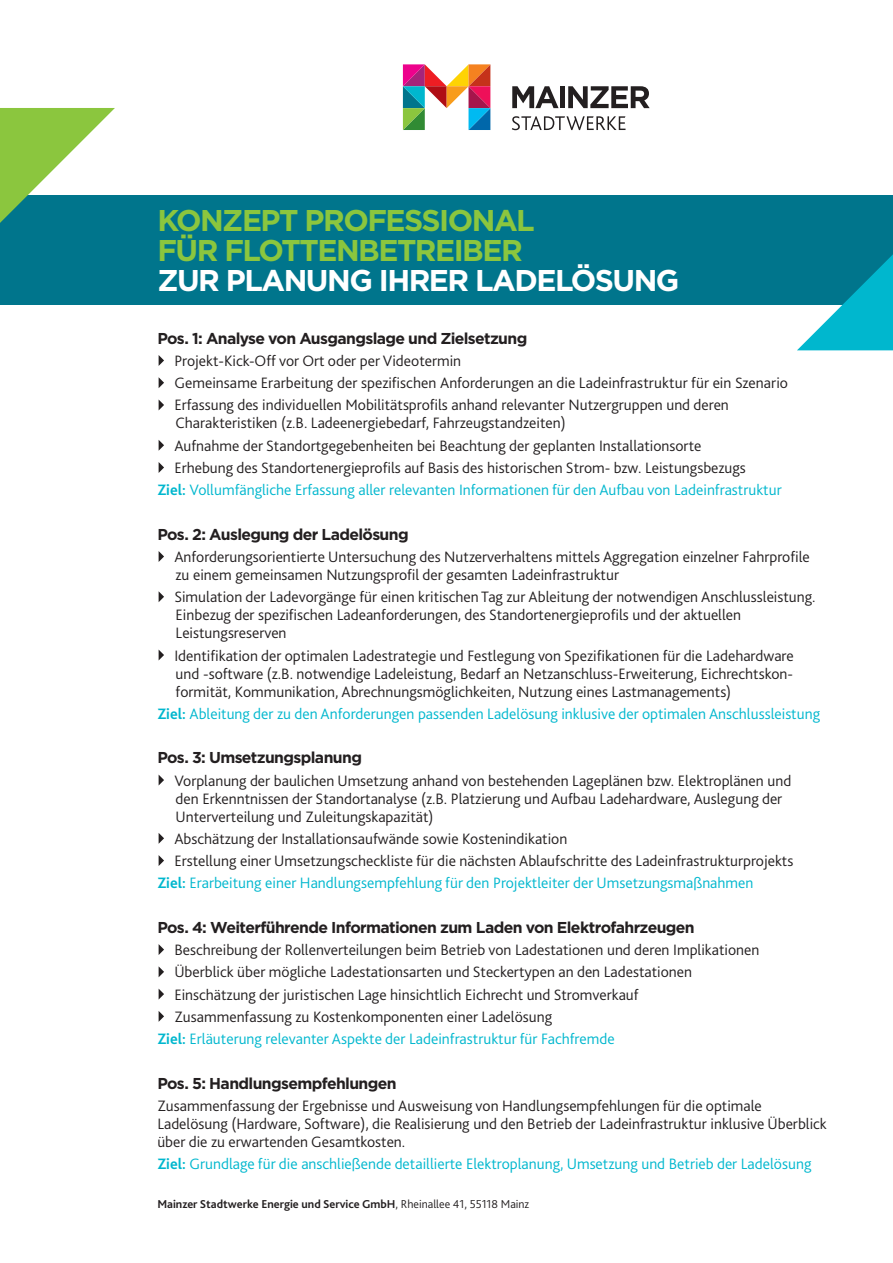
<style>
.page{position:relative;width:893px;height:1263px;background:#fff}
.page>*{position:absolute;margin:0;border:0;box-sizing:border-box;transform-origin:0 0}
.t1{font:700 30px/30px "Gotham";letter-spacing:-.05em;color:#8bc63e}
.t2{font:700 30px "Gotham";letter-spacing:-.05em;color:#fff}
.t3{font:300 15.75px/18px "Bliss";color:#231f20}
.t4{font:300 15.75px "Bliss";color:#00b7ce}
.t5{font:700 15.75px "Gotham";letter-spacing:-.04em;color:#231f20}
.t6{font:700 12px "Bliss";color:#231f20}
.s1{font-weight:700}
.s2{font-weight:300}
</style>
<div class="page">
<div style="left:0;top:195px;width:893px;height:110px;background:#00758c"></div>
<svg style="left:797px;top:254px;width:96px;height:96px"></svg>
<svg style="left:0;top:108px;width:115px;height:115px"></svg>
<svg style="left:159px;top:355px;width:5px;height:11px"></svg>
<svg style="left:159px;top:377px;width:5px;height:11px"></svg>
<svg style="left:159px;top:400px;width:5px;height:10px"></svg>
<svg style="left:159px;top:440px;width:5px;height:11px"></svg>
<svg style="left:159px;top:462px;width:5px;height:11px"></svg>
<svg style="left:159px;top:551px;width:5px;height:11px"></svg>
<svg style="left:159px;top:591px;width:5px;height:11px"></svg>
<svg style="left:159px;top:650px;width:5px;height:10px"></svg>
<svg style="left:159px;top:775px;width:5px;height:10px"></svg>
<svg style="left:159px;top:833px;width:5px;height:11px"></svg>
<svg style="left:159px;top:855px;width:5px;height:11px"></svg>
<svg style="left:159px;top:944px;width:5px;height:11px"></svg>
<svg style="left:159px;top:967px;width:5px;height:10px"></svg>
<svg style="left:159px;top:989px;width:5px;height:10px"></svg>
<svg style="left:159px;top:1011px;width:5px;height:11px"></svg>
<svg style="left:512px;top:116px;width:113px;height:14px"></svg>
<svg style="left:512px;top:86px;width:47px;height:22px"></svg>
<div style="left:560px;top:86px;width:5px;height:22px;background:#231f20"></div>
<svg style="left:568px;top:86px;width:82px;height:22px"></svg>
<svg style="left:403px;top:64px;width:87px;height:66px"></svg>
<h1 class="t1" style="left:157px;top:205px;width:379px">KONZEPT PROFESSIONAL<br>FÜR FLOTTENBETREIBER</h1>
<h1 class="t2" style="left:157px;top:260px;width:524px">ZUR PLANUNG IHRER LADELÖSUNG</h1>
<p class="t5" style="left:157px;top:328px;width:371px">Pos. 1: Analyse von Ausgangslage und Zielsetzung</p>
<p class="t3" style="left:174px;top:350px;width:615px;line-height:22.2px">Projekt-Kick-Off vor Ort oder per Videotermin<br>Gemeinsame Erarbeitung der spezifischen Anforderungen an die Ladeinfrastruktur für ein Szenario<br>Erfassung des individuellen Mobilitätsprofils anhand relevanter Nutzergruppen und deren</p>
<p class="t3" style="left:176px;top:414px;width:392px">Charakteristiken (z.B. Ladeenergiebedarf, Fahrzeugstandzeiten)</p>
<p class="t3" style="left:174px;top:436px;width:529px">Aufnahme der Standortgegebenheiten bei Beachtung der geplanten Installationsorte</p>
<p class="t3" style="left:174px;top:459px;width:573px">Erhebung des Standortenergieprofils auf Basis des historischen Strom- bzw. Leistungsbezugs</p>
<p class="t4" style="left:157px;top:480px;width:626px"><span class="s1">Ziel:</span> Vollumfängliche Erfassung aller relevanten Informationen für den Aufbau von Ladeinfrastruktur</p>
<p class="t5" style="left:157px;top:524px;width:253px">Pos. 2: Auslegung der Ladelösung</p>
<p class="t3" style="left:174px;top:548px;width:637px">Anforderungsorientierte Untersuchung des Nutzerverhaltens mittels Aggregation einzelner Fahrprofile zu einem gemeinsamen Nutzungsprofil der gesamten Ladeinfrastruktur</p>
<p class="t3" style="left:174px;top:588px;width:643px">Simulation der Ladevorgänge für einen kritischen Tag zur Ableitung der notwendigen Anschlussleistung.<br>Einbezug der spezifischen Ladeanforderungen, des Standortenergieprofils und der aktuellen<br>Leistungsreserven</p>
<p class="t3" style="left:174px;top:646px;width:621px">Identifikation der optimalen Ladestrategie und Festlegung von Spezifikationen für die Ladehardware und -software (z.B. notwendige Ladeleistung, Bedarf an Netzanschluss-Erweiterung, Eichrechtskon&shy;formität, Kommunikation, Abrechnungsmöglichkeiten, Nutzung eines Lastmanagements)</p>
<p class="t4" style="left:157px;top:704px;width:664px"><span class="s1">Ziel:</span> Ableitung der zu den Anforderungen passenden Ladelösung inklusive der optimalen Anschlussleistung</p>
<p class="t5" style="left:157px;top:747px;width:206px">Pos. 3: Umsetzungsplanung</p>
<p class="t3" style="left:174px;top:771px;width:618px">Vorplanung der baulichen Umsetzung anhand von bestehenden Lageplänen bzw. Elektroplänen und den Erkenntnissen der Standortanalyse (z.B. Platzierung und Aufbau Ladehardware, Auslegung der<br>Unterverteilung und Zuleitungskapazität)</p>
<p class="t3" style="left:174px;top:829px;width:395px">Abschätzung der Installationsaufwände sowie Kostenindikation</p>
<p class="t3" style="left:174px;top:852px;width:621px">Erstellung einer Umsetzungscheckliste für die nächsten Ablaufschritte des Ladeinfrastrukturprojekts</p>
<p class="t4" style="left:157px;top:873px;width:598px"><span class="s1">Ziel:</span> Erarbeitung einer Handlungsempfehlung für den Projektleiter der Umsetzungsmaßnahmen</p>
<p class="t5" style="left:157px;top:917px;width:539px">Pos. 4: Weiterführende Informationen zum Laden von Elektrofahrzeugen</p>
<p class="t3" style="left:174px;top:941px;width:587px">Beschreibung der Rollenverteilungen beim Betrieb von Ladestationen und deren Implikationen</p>
<p class="t3" style="left:174px;top:963px;width:519px">Überblick über mögliche Ladestationsarten und Steckertypen an den Ladestationen</p>
<p class="t3" style="left:174px;top:985px;width:466px">Einschätzung der juristischen Lage hinsichtlich Eichrecht und Stromverkauf</p>
<p class="t3" style="left:174px;top:1007px;width:379px">Zusammenfassung zu Kostenkomponenten einer Ladelösung</p>
<p class="t4" style="left:157px;top:1029px;width:459px"><span class="s1">Ziel:</span> Erläuterung relevanter Aspekte der Ladeinfrastruktur für Fachfremde</p>
<p class="t5" style="left:157px;top:1072px;width:241px">Pos. 5: Handlungsempfehlungen</p>
<p class="t3" style="left:157px;top:1096px;width:671px">Zusammenfassung der Ergebnisse und Ausweisung von Handlungsempfehlungen für die optimale<br>Ladelösung (Hardware, Software), die Realisierung und den Betrieb der Ladeinfrastruktur inklusive Überblick über die zu erwartenden Gesamtkosten.</p>
<p class="t4" style="left:157px;top:1154px;width:656px"><span class="s1">Ziel:</span> Grundlage für die anschließende detaillierte Elektroplanung, Umsetzung und Betrieb der Ladelösung</p>
<p class="t6" style="left:157px;top:1197px;width:373px">Mainzer Stadtwerke Energie und Service GmbH<span class="s2">, Rheinallee 41, 55118 Mainz</span></p>
</div>
